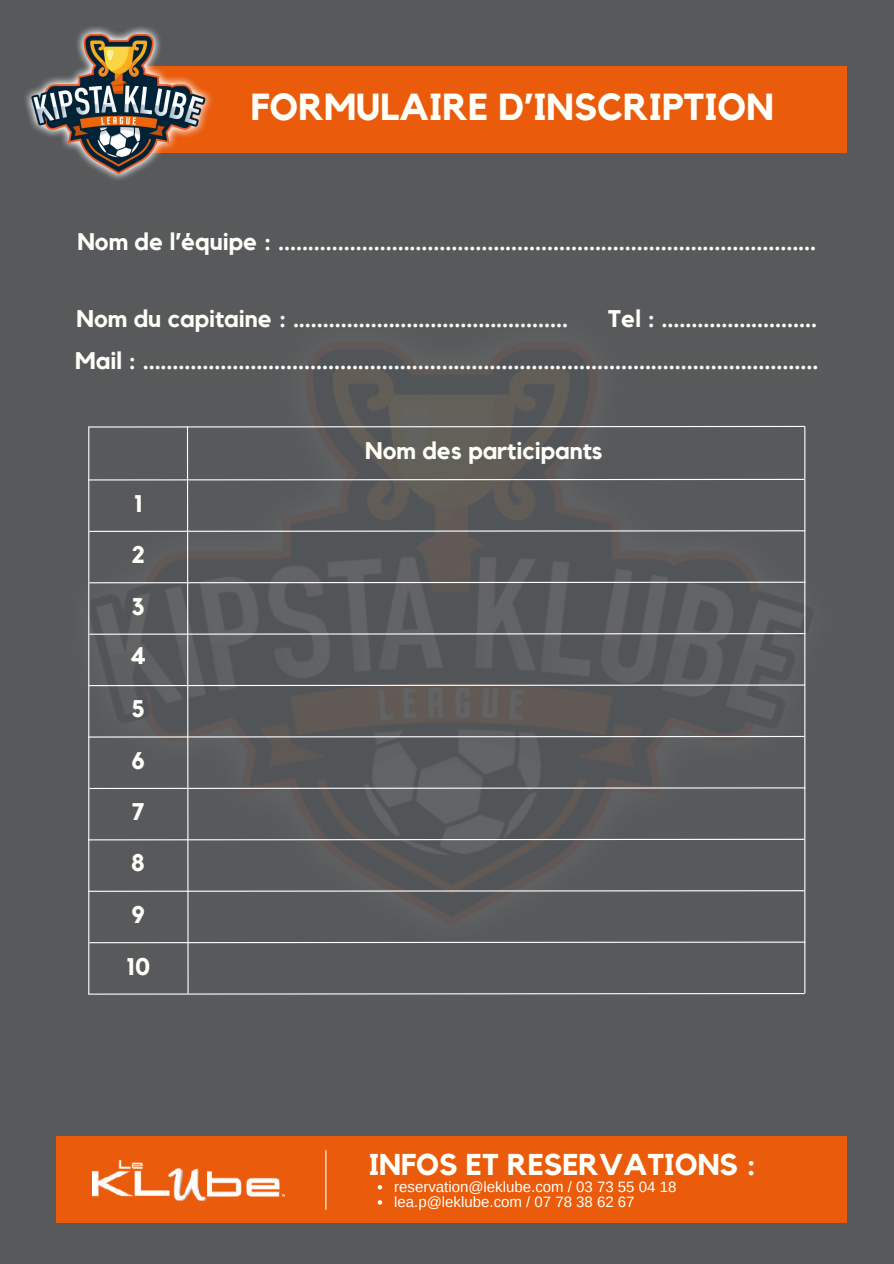
<style>
.page{position:relative;width:894px;height:1264px;background:#fff}
.page>*{position:absolute;margin:0;border:0;box-sizing:border-box;transform-origin:0 0}
.t1{font:700 37.5px "Kollektif";color:#fefff8}
.t2{font:700 30px "Kollektif";color:#fefff8}
.t3{font:700 24px/50.8px "Kollektif";color:#fefff8}
.t4{font:15px/15.1px "Arimo";color:#fefff8}
</style>
<div class="page">
<div style="left:0;top:0;width:893px;height:1263px;background:#58595b"></div>
<div style="left:57px;top:1136px;width:790px;height:87px;background:#ea5b0c"></div>
<img style="left:92px;top:1159px;width:192px;height:43px">
<hr style="left:325px;top:1150px;width:1px;height:59px;background:#fff">
<svg style="left:377px;top:1185px;width:5px;height:4px"></svg>
<svg style="left:377px;top:1200px;width:5px;height:4px"></svg>
<div style="left:120px;top:67px;width:727px;height:86px;background:#ea5b0c"></div>
<img style="left:25px;top:27px;width:192px;height:153px">
<svg style="left:88px;top:425px;width:718px;height:570px"></svg>
<h1 class="t1" style="left:251px;top:90px;width:524px">FORMULAIRE D’INSCRIPTION</h1>
<p class="t3" style="left:77px;top:217px;width:740px">Nom de l’équipe : ..........................................................................................</p>
<p class="t3" style="left:76px;top:294px;width:493px">Nom du capitaine : ..............................................</p>
<p class="t3" style="left:607px;top:294px;width:211px">Tel : ..........................</p>
<p class="t3" style="left:75px;top:336px;width:744px">Mail : .................................................................................................................</p>
<p class="t3" style="left:130px;top:478px;width:18px">1<br>2<br>3<br>4</p>
<p class="t3" style="left:131px;top:684px;width:16px;text-align:justify">5<br>6<br>7<br>8</p>
<p class="t3" style="left:126px;top:890px;width:25px;line-height:51.4px">9<br>10</p>
<p class="t3" style="left:365px;top:426px;width:239px">Nom des participants</p>
<p class="t2" style="left:368px;top:1150px;width:388px">INFOS ET RESERVATIONS :</p>
<p class="t4" style="left:394px;top:1178px;width:283px">reservation@leklube.com / 03 73 55 04 18 lea.p@leklube.com / 07 78 38 62 67</p>
</div>
